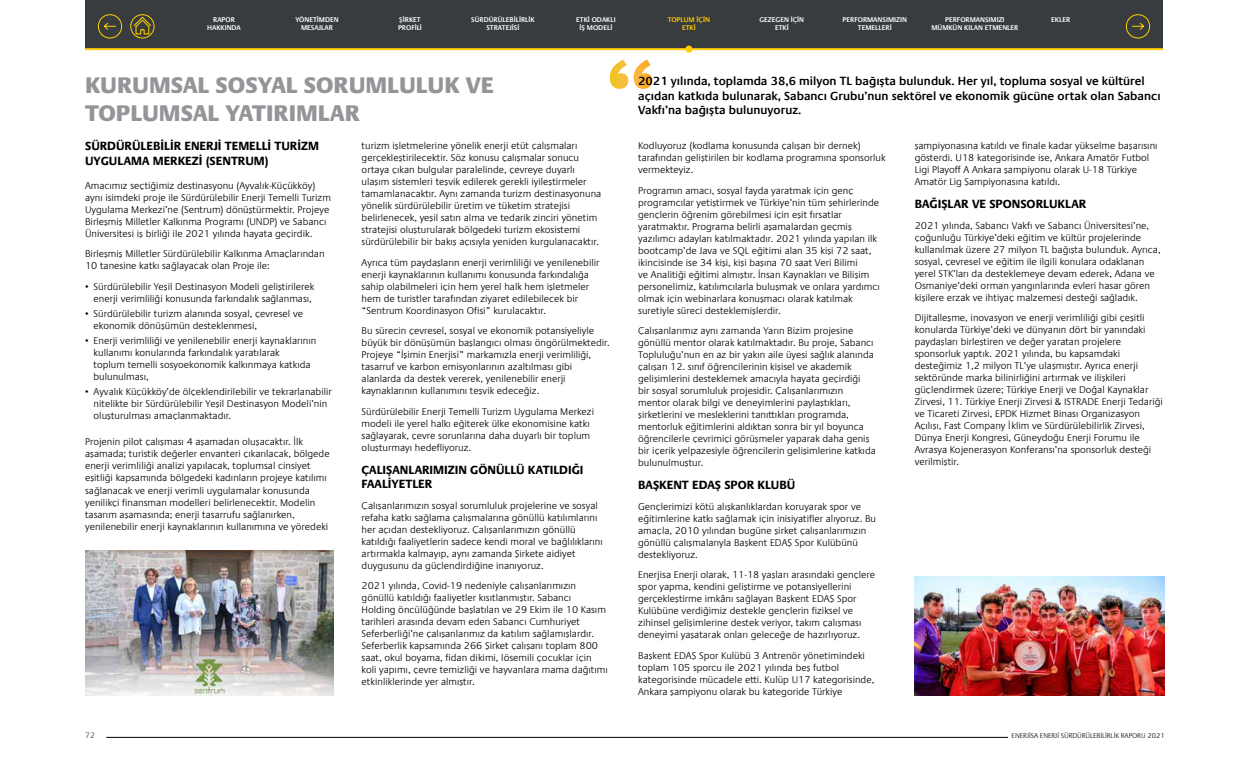
<style>
.page{position:relative;width:1248px;height:766px;background:#fff}
.page>*{position:absolute;margin:0;border:0;box-sizing:border-box;transform-origin:0 0}
.t1{font:800 23px/27.6px "Praxis Com";color:#939598}
.t2{font:600 12px/14.4px "Praxis Com";color:#000}
.t3{font:700 12px/14.4px "Praxis Com";color:#000}
.t4{font:300 10px/12px "Praxis Com";color:#000}
.t5{font:300 8px "Praxis Com";color:#393c3f}
.t6{font:600 7px/8.4px "Praxis Com";color:#fff;text-align:center}
.t7{font:300 7px "Praxis Com";color:#000}
.t8{font:600 7px/8.4px "Praxis Com";color:#ffcf01;text-align:center}
</style>
<div class="page">
<svg style="left:609px;top:60px;width:43px;height:29px"></svg>
<img style="left:914px;top:576px;width:250px;height:118px">
<img style="left:85px;top:550px;width:248px;height:144px">
<div style="left:85px;top:0;width:1077px;height:50px;background:#393c3f"></div>
<hr style="left:624px;top:48px;width:538px;height:2px;background:#ffcf01">
<hr style="left:85px;top:48px;width:539px;height:2px;background:#ffcf01">
<div style="left:685px;top:46px;width:7px;height:7px;background:#ffcf01;border-radius:50%"></div>
<svg style="left:97px;top:14px;width:26px;height:25px"></svg>
<svg style="left:1125px;top:14px;width:25px;height:25px"></svg>
<div style="left:130px;top:14px;width:24px;height:24px;border:1px solid #ffcf01;border-radius:50%"></div>
<svg style="left:133px;top:16px;width:19px;height:19px"></svg>
<hr style="left:106px;top:737px;width:901px;height:1px;background:#000">
<p class="t6" style="left:207px;top:15px;width:35px">RAPOR<br>HAKKINDA</p>
<p class="t6" style="left:471px;top:15px;width:65px">SÜRDÜRÜLEBİLİRLİK<br>STRATEJİSİ</p>
<p class="t6" style="left:295px;top:15px;width:45px">YÖNETİMDEN<br>MESAJLAR</p>
<p class="t6" style="left:576px;top:15px;width:41px">ETKİ ODAKLI<br>İŞ MODELİ</p>
<p class="t6" style="left:1051px;top:15px;width:20px">EKLER</p>
<p class="t6" style="left:398px;top:15px;width:25px;text-align:left">ŞİRKET<br>PROFİLİ</p>
<p class="t8" style="left:667px;top:15px;width:44px">TOPLUM İÇİN<br>ETKİ</p>
<p class="t6" style="left:759px;top:15px;width:46px">GEZEGEN İÇİN<br>ETKİ</p>
<p class="t6" style="left:842px;top:15px;width:66px">PERFORMANSIMIZIN<br>TEMELLERİ</p>
<p class="t6" style="left:931px;top:15px;width:88px">PERFORMANSIMIZI<br>MÜMKÜN KILAN ETMENLER</p>
<h1 class="t1" style="left:85px;top:71px;width:410px">KURUMSAL SOSYAL SORUMLULUK VE<br>TOPLUMSAL YATIRIMLAR</h1>
<p class="t2" style="left:638px;top:74px;width:524px">2021 yılında, toplamda 38,6 milyon TL bağışta bulunduk. Her yıl, topluma sosyal ve kültürel açıdan katkıda bulunarak, Sabancı Grubu’nun sektörel ve ekonomik gücüne ortak olan Sabancı<br>Vakfı’na bağışta bulunuyoruz.</p>
<p class="t3" style="left:85px;top:139px;width:235px">SÜRDÜRÜLEBİLİR ENERJİ TEMELLİ TURİZM<br>UYGULAMA MERKEZİ (SENTRUM)</p>
<p class="t4" style="left:85px;top:179px;width:247px">Amacımız seçtiğimiz destinasyonu (Ayvalık-Küçükköy) aynı isimdeki proje ile Sürdürülebilir Enerji Temelli Turizm Uygulama Merkezi’ne (Sentrum) dönüştürmektir. Projeye Birleşmiş Milletler Kalkınma Programı (UNDP) ve Sabancı Üniversitesi iş birliği ile 2021 yılında hayata geçirdik.</p>
<p class="t4" style="left:85px;top:248px;width:241px">Birleşmiş Milletler Sürdürülebilir Kalkınma Amaçlarından<br>10 tanesine katkı sağlayacak olan Proje ile:</p>
<p class="t4" style="left:85px;top:280px;width:231px;text-align:center">• Sürdürülebilir Yeşil Destinasyon Modeli geliştirilerek enerji verimliliği konusunda farkındalık sağlanması,</p>
<p class="t4" style="left:94px;top:307px;width:211px;text-indent:-8px">• Sürdürülebilir turizm alanında sosyal, çevresel ve ekonomik dönüşümün desteklenmesi,</p>
<p class="t4" style="left:94px;top:334px;width:224px;text-indent:-8px">• Enerji verimliliği ve yenilenebilir enerji kaynaklarının kullanımı konularında farkındalık yaratılarak<br>toplum temelli sosyoekonomik kalkınmaya katkıda bulunulması,</p>
<p class="t4" style="left:94px;top:385px;width:240px;text-indent:-8px">• Ayvalık Küçükköy’de ölçeklendirilebilir ve tekrarlanabilir nitelikte bir Sürdürülebilir Yeşil Destinasyon Modeli’nin oluşturulması amaçlanmaktadır.</p>
<p class="t4" style="left:85px;top:436px;width:246px">Projenin pilot çalışması 4 aşamadan oluşacaktır. İlk aşamada; turistik değerler envanteri çıkarılacak, bölgede enerji verimliliği analizi yapılacak, toplumsal cinsiyet eşitliği kapsamında bölgedeki kadınların projeye katılımı sağlanacak ve enerji verimli uygulamalar konusunda yenilikçi finansman modelleri belirlenecektir. Modelin tasarım aşamasında; enerji tasarrufu sağlanırken, yenilenebilir enerji kaynaklarının kullanımına ve yöredeki</p>
<p class="t5" style="left:85px;top:730px;width:11px">72</p>
<p class="t4" style="left:361px;top:140px;width:241px">turizm işletmelerine yönelik enerji etüt çalışmaları gerçekleştirilecektir. Söz konusu çalışmalar sonucu ortaya çıkan bulgular paralelinde, çevreye duyarlı ulaşım sistemleri teşvik edilerek gerekli iyileştirmeler tamamlanacaktır. Aynı zamanda turizm destinasyonuna yönelik sürdürülebilir üretim ve tüketim stratejisi belirlenecek, yeşil satın alma ve tedarik zinciri yönetim stratejisi oluşturularak bölgedeki turizm ekosistemi sürdürülebilir bir bakış açısıyla yeniden kurgulanacaktır.</p>
<p class="t4" style="left:361px;top:256px;width:239px">Ayrıca tüm paydaşların enerji verimliliği ve yenilenebilir enerji kaynaklarının kullanımı konusunda farkındalığa sahip olabilmeleri için hem yerel halk hem işletmeler hem de turistler tarafından ziyaret edilebilecek bir “Sentrum Koordinasyon Ofisi” kurulacaktır.</p>
<p class="t4" style="left:361px;top:325px;width:250px">Bu sürecin çevresel, sosyal ve ekonomik potansiyeliyle büyük bir dönüşümün başlangıcı olması öngörülmektedir.<br>Projeye “İşimin Enerjisi” markamızla enerji verimliliği, tasarruf ve karbon emisyonlarının azaltılması gibi alanlarda da destek vererek, yenilenebilir enerji kaynaklarının kullanımını teşvik edeceğiz.</p>
<p class="t4" style="left:361px;top:405px;width:234px">Sürdürülebilir Enerji Temelli Turizm Uygulama Merkezi modeli ile yerel halkı eğiterek ülke ekonomisine katkı sağlayarak, çevre sorunlarına daha duyarlı bir toplum oluşturmayı hedefliyoruz.</p>
<p class="t3" style="left:361px;top:462px;width:223px">ÇALIŞANLARIMIZIN GÖNÜLLÜ KATILDIĞI<br>FAALİYETLER</p>
<p class="t4" style="left:361px;top:499px;width:243px">Çalışanlarımızın sosyal sorumluluk projelerine ve sosyal refaha katkı sağlama çalışmalarına gönüllü katılımlarını her açıdan destekliyoruz. Çalışanlarımızın gönüllü katıldığı faaliyetlerin sadece kendi moral ve bağlılıklarını artırmakla kalmayıp, aynı zamanda Şirkete aidiyet duygusunu da güçlendirdiğine inanıyoruz.</p>
<p class="t4" style="left:361px;top:579px;width:248px">2021 yılında, Covid-19 nedeniyle çalışanlarımızın gönüllü katıldığı faaliyetler kısıtlanmıştır. Sabancı<br>Holding öncülüğünde başlatılan ve 29 Ekim ile 10 Kasım tarihleri arasında devam eden Sabancı Cumhuriyet Seferberliği’ne çalışanlarımız da katılım sağlamışlardır.<br>Seferberlik kapsamında 266 Şirket çalışanı toplam 800 saat, okul boyama, fidan dikimi, lösemili çocuklar için koli yapımı, çevre temizliği ve hayvanlara mama dağıtımı etkinliklerinde yer almıştır.</p>
<p class="t4" style="left:638px;top:140px;width:249px">Kodluyoruz (kodlama konusunda çalışan bir dernek) tarafından geliştirilen bir kodlama programına sponsorluk vermekteyiz.</p>
<p class="t4" style="left:638px;top:184px;width:243px">Programın amacı, sosyal fayda yaratmak için genç programcılar yetiştirmek ve Türkiye’nin tüm şehirlerinde gençlerin öğrenim görebilmesi için eşit fırsatlar yaratmaktır. Programa belirli aşamalardan geçmiş yazılımcı adayları katılmaktadır. 2021 yılında yapılan ilk bootcamp’de Java ve SQL eğitimi alan 35 kişi 72 saat, ikincisinde ise 34 kişi, kişi başına 70 saat Veri Bilimi<br>ve Analitiği eğitimi almıştır. İnsan Kaynakları ve Bilişim personelimiz, katılımcılarla buluşmak ve onlara yardımcı olmak için webinarlara konuşmacı olarak katılmak suretiyle süreci desteklemişlerdir.</p>
<p class="t4" style="left:638px;top:325px;width:239px">Çalışanlarımız aynı zamanda Yarın Bizim projesine gönüllü mentor olarak katılmaktadır. Bu proje, Sabancı Topluluğu’nun en az bir yakın aile üyesi sağlık alanında çalışan 12. sınıf öğrencilerinin kişisel ve akademik gelişimlerini desteklemek amacıyla hayata geçirdiği<br>bir sosyal sorumluluk projesidir. Çalışanlarımızın mentor olarak bilgi ve deneyimlerini paylaştıkları, şirketlerini ve mesleklerini tanıttıkları programda, mentorluk eğitimlerini aldıktan sonra bir yıl boyunca öğrencilerle çevrimiçi görüşmeler yaparak daha geniş bir içerik yelpazesiyle öğrencilerin gelişimlerine katkıda bulunulmuştur.</p>
<p class="t3" style="left:638px;top:478px;width:159px">BAŞKENT EDAŞ SPOR KLUBÜ</p>
<p class="t4" style="left:638px;top:500px;width:239px">Gençlerimizi kötü alışkanlıklardan koruyarak spor ve eğitimlerine katkı sağlamak için inisiyatifler alıyoruz. Bu amaçla, 2010 yılından bugüne şirket çalışanlarımızın gönüllü çalışmalarıyla Başkent EDAŞ Spor Kulübünü destekliyoruz.</p>
<p class="t4" style="left:638px;top:569px;width:238px">Enerjisa Enerji olarak, 11-18 yaşları arasındaki gençlere spor yapma, kendini geliştirme ve potansiyellerini gerçekleştirme imkânı sağlayan Başkent EDAŞ Spor Kulübüne verdiğimiz destekle gençlerin fiziksel ve zihinsel gelişimlerine destek veriyor, takım çalışması deneyimi yaşatarak onları geleceğe de hazırlıyoruz.</p>
<p class="t4" style="left:638px;top:649px;width:238px">Başkent EDAŞ Spor Kulübü 3 Antrenör yönetimindeki toplam 105 sporcu ile 2021 yılında beş futbol kategorisinde mücadele etti. Kulüp U17 kategorisinde, Ankara şampiyonu olarak bu kategoride Türkiye</p>
<p class="t4" style="left:914px;top:140px;width:244px">şampiyonasına katıldı ve finale kadar yükselme başarısını gösterdi. U18 kategorisinde ise, Ankara Amatör Futbol Ligi Playoff A Ankara şampiyonu olarak U-18 Türkiye Amatör Lig Şampiyonasına katıldı.</p>
<p class="t3" style="left:914px;top:197px;width:173px">BAĞIŞLAR VE SPONSORLUKLAR</p>
<p class="t4" style="left:914px;top:219px;width:247px">2021 yılında, Sabancı Vakfı ve Sabancı Üniversitesi’ne, çoğunluğu Türkiye’deki eğitim ve kültür projelerinde kullanılmak üzere 27 milyon TL bağışta bulunduk. Ayrıca, sosyal, çevresel ve eğitim ile ilgili konulara odaklanan yerel STK’ları da desteklemeye devam ederek, Adana ve Osmaniye’deki orman yangınlarında evleri hasar gören kişilere erzak ve ihtiyaç malzemesi desteği sağladık.</p>
<p class="t4" style="left:914px;top:312px;width:250px">Dijitalleşme, inovasyon ve enerji verimliliği gibi çeşitli konularda Türkiye’deki ve dünyanın dört bir yanındaki paydaşları birleştiren ve değer yaratan projelere sponsorluk yaptık. 2021 yılında, bu kapsamdaki desteğimiz 1,2 milyon TL’ye ulaşmıştır. Ayrıca enerji sektöründe marka bilinirliğini artırmak ve ilişkileri güçlendirmek üzere; Türkiye Enerji ve Doğal Kaynaklar Zirvesi, 11. Türkiye Enerji Zirvesi &amp; ISTRADE Enerji Tedariği ve Ticareti Zirvesi, EPDK Hizmet Binası Organizasyon Açılışı, Fast Company İklim ve Sürdürülebilirlik Zirvesi, Dünya Enerji Kongresi, Güneydoğu Enerji Forumu ile Avrasya Kojenerasyon Konferansı’na sponsorluk desteği verilmiştir.</p>
<p class="t7" style="left:1011px;top:731px;width:154px">ENERJİSA ENERJİ SÜRDÜRÜLEBİLİRLİK RAPORU 2021</p>
</div>
